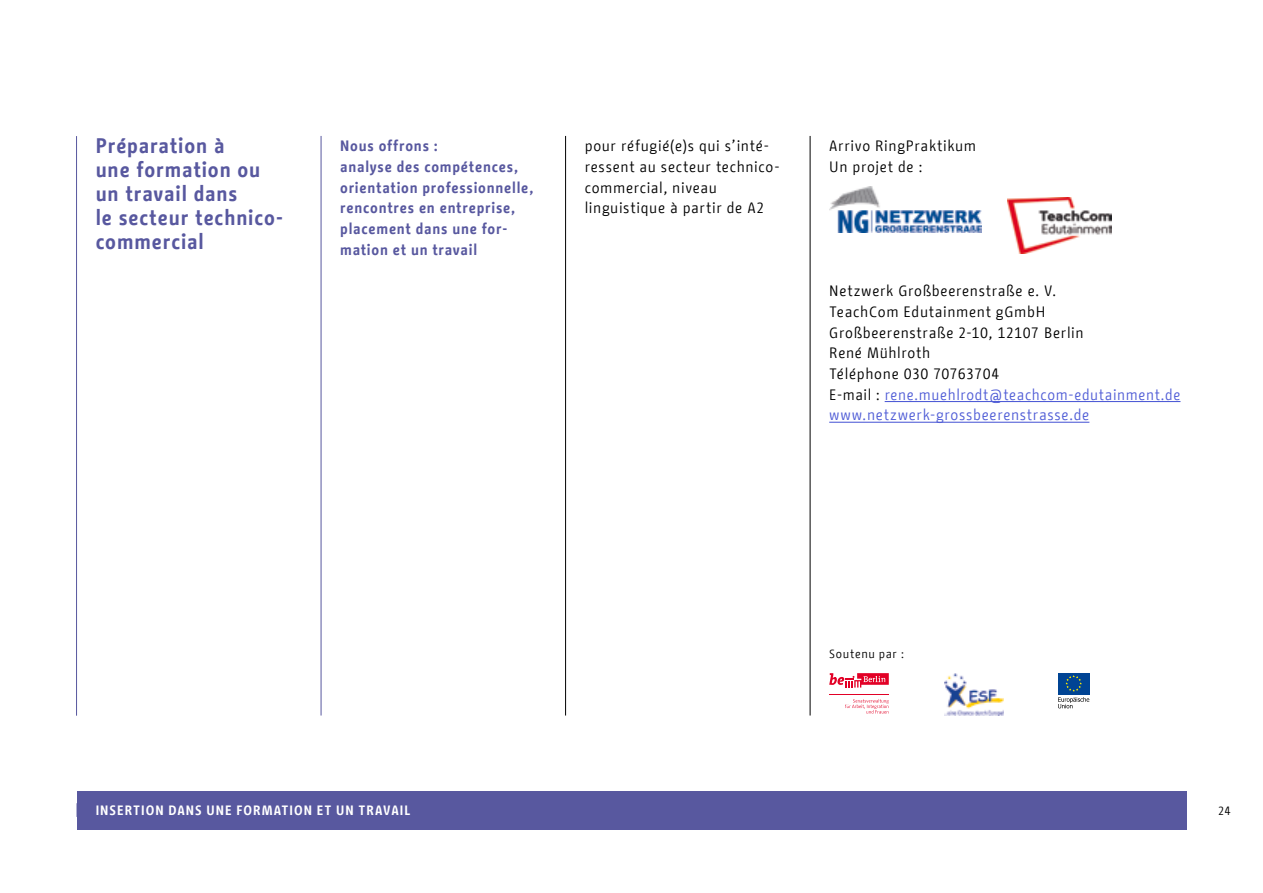
<style>
.page{position:relative;width:1263px;height:893px;background:#fff}
.page>*{position:absolute;margin:0;border:0;box-sizing:border-box;transform-origin:0 0}
.Headline_Angebot_-_B{font:700 21px/24px "BMF Change";letter-spacing:.04em;color:#58589f}
.Copy_Angebot_-_Regul{font:15px/20.7px "BMF Change";letter-spacing:.045em;color:#000}
.Copy_Angebot_-_Bold{font:700 15px/20.7px "BMF Change";letter-spacing:.05em;color:#58589f}
.Copy_Angebot_-_Regul-2{font:15px "BMF Change";letter-spacing:.045em;color:#4f5cd6}
.t1{font:700 13.5px "BMF Change";letter-spacing:.075em;color:#fff}
.Copy_Gefördert_durch{font:12px "BMF Change";letter-spacing:.055em;color:#000}
.s1{color:#4f5cd6}
</style>
<div class="page">
<div style="left:77px;top:791px;width:1109px;height:38px;background:#58589f"></div>
<hr style="left:885px;top:401px;width:295px;height:1px;background:#4f5cd6">
<hr style="left:829px;top:422px;width:260px;height:1px;background:#4f5cd6">
<hr style="left:76px;top:136px;width:1px;height:580px;background:#58589f">
<hr style="left:321px;top:136px;width:1px;height:579px;background:#58589f">
<hr style="left:565px;top:136px;width:1px;height:579px;background:#000">
<hr style="left:810px;top:136px;width:1px;height:579px;background:#000">
<img style="left:829px;top:187px;width:153px;height:45px">
<img style="left:1008px;top:197px;width:103px;height:57px">
<svg style="left:829px;top:673px;width:60px;height:15px"></svg>
<svg style="left:845px;top:699px;width:44px;height:15px"></svg>
<hr style="left:829px;top:694px;width:60px;height:1px;background:#e20026">
<img style="left:944px;top:673px;width:59px;height:43px">
<svg style="left:1058px;top:697px;width:31px;height:11px"></svg>
<div style="left:1058px;top:673px;width:31px;height:21px;background:#004494"></div>
<svg style="left:1066px;top:675px;width:16px;height:16px"></svg>
<h3 class="Headline_Angebot_-_B" style="left:96px;top:134px;width:190px">Préparation à<br>une formation ou un travail dans<br>le secteur technico&shy;commercial</h3>
<p class="Copy_Angebot_-_Bold" style="left:340px;top:136px;width:195px">Nous offrons :<br>analyse des compétences, orientation professionnelle, rencontres en entreprise, placement dans une for&shy;mation et un travail</p>
<p class="Copy_Angebot_-_Regul" style="left:585px;top:136px;width:196px">pour réfugié(e)s qui s’inté&shy;ressent au secteur technico&shy;commercial, niveau linguistique à partir de A2</p>
<p class="Copy_Angebot_-_Regul" style="left:829px;top:136px;width:148px">Arrivo RingPraktikum<br>Un projet de :</p>
<p class="Copy_Angebot_-_Regul" style="left:829px;top:281px;width:353px">Netzwerk Großbeerenstraße e. V.<br>TeachCom Edutainment gGmbH<br>Großbeerenstraße 2-10, 12107 Berlin<br>René Mühlroth<br>Téléphone 030 70763704<br>E-mail : <span class="s1">rene.muehlrodt@teachcom-edutainment.de</span></p>
<p class="Copy_Angebot_-_Regul-2" style="left:829px;top:404px;width:262px">www.netzwerk-grossbeerenstrasse.de</p>
<p class="Copy_Gefördert_durch" style="left:829px;top:646px;width:76px">Soutenu par :</p>
<p class="t1" style="left:96px;top:801px;width:316px">INSERTION DANS UNE FORMATION ET UN TRAVAIL</p>
<p class="Copy_Gefördert_durch" style="left:1218px;top:802px;width:14px">24</p>
</div>
